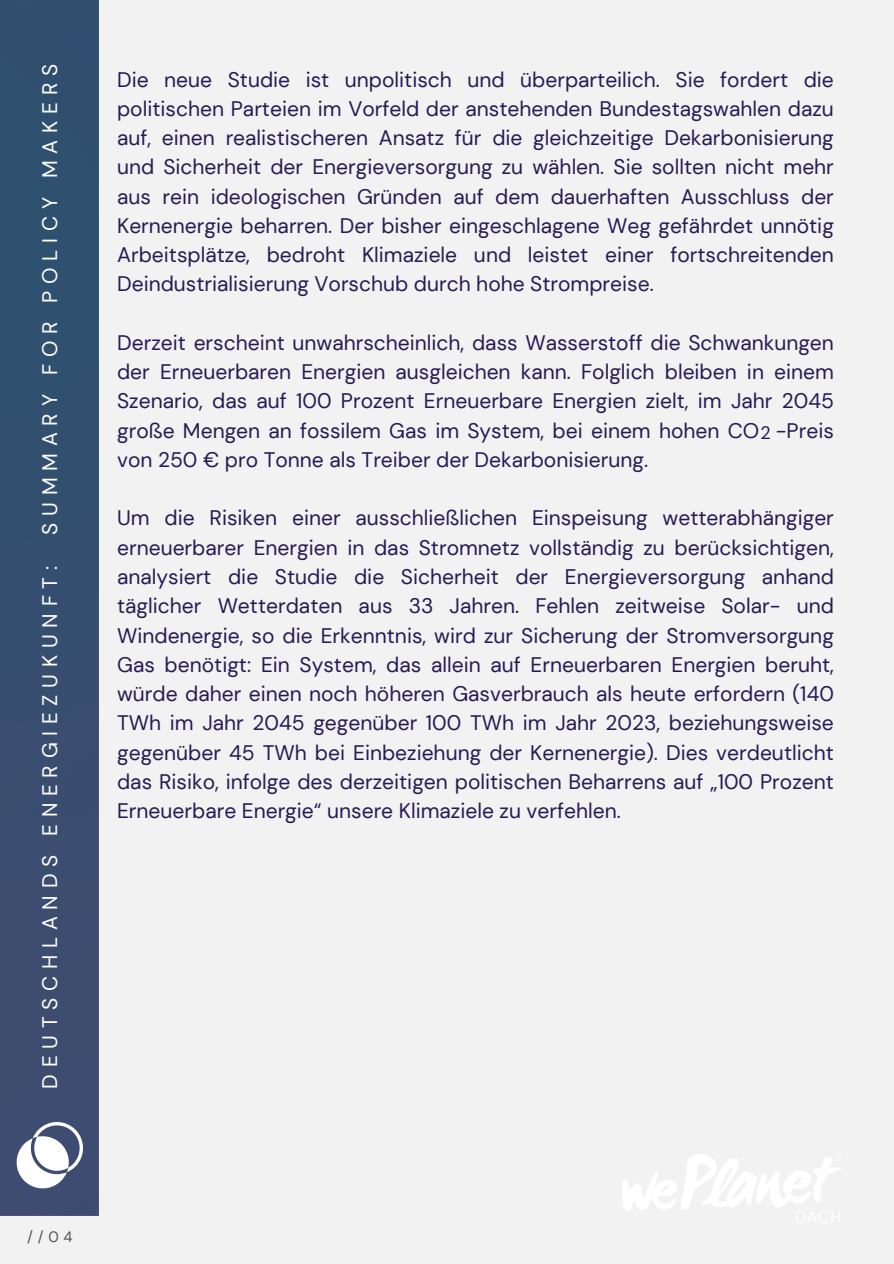
<style>
.page{position:relative;width:894px;height:1264px;background:#fff}
.page>*{position:absolute;margin:0;border:0;box-sizing:border-box;transform-origin:0 0}
.t1{font:21px/29.2px "DM Sans";color:#271a54;text-align:justify}
.t2{font:21px "DM Sans";letter-spacing:.32em;color:#fff}
.t3{font:18px "DM Sans";color:#271a54}
.t4{font:15px "DM Sans";color:#545454}
</style>
<div class="page">
<div style="left:0;top:0;width:893px;height:1263px;background:#f2f2f2"></div>
<svg style="left:622px;top:1154px;width:219px;height:68px"></svg>
<div style="left:0;top:0;width:99px;height:1215px;background:#354e70"></div>
<svg style="left:17px;top:1122px;width:66px;height:66px"></svg>
<h2 class="t2" style="left:36px;top:534px;width:472px;rotate:-90deg">SUMMARY FOR POLICY MAKERS</h2>
<h2 class="t2" style="left:36px;top:1088px;width:524px;rotate:-90deg">DEUTSCHLANDS ENERGIEZUKUNFT:</h2>
<p class="t1" style="left:117px;top:65px;width:718px">Die neue Studie ist unpolitisch und überparteilich. Sie fordert die politischen Parteien im Vorfeld der anstehenden Bundestagswahlen dazu auf, einen realistischeren Ansatz für die gleichzeitige Dekarbonisierung und Sicherheit der Energieversorgung zu wählen. Sie sollten nicht mehr aus rein ideologischen Gründen auf dem dauerhaften Ausschluss der Kernenergie beharren. Der bisher eingeschlagene Weg gefährdet unnötig Arbeitsplätze, bedroht Klimaziele und leistet einer fortschreitenden Deindustrialisierung Vorschub durch hohe Strompreise.</p>
<h1 class="t1" style="left:117px;top:328px;width:718px">Derzeit erscheint unwahrscheinlich, dass Wasserstoff die Schwankungen der Erneuerbaren Energien ausgleichen kann. Folglich bleiben in einem Szenario, das auf 100 Prozent Erneuerbare Energien zielt, im Jahr 2045 große Mengen an fossilem Gas im System, bei einem hohen CO -Preis von 250 € pro Tonne als Treiber der Dekarbonisierung.</h1>
<p class="t1" style="left:117px;top:503px;width:718px">Um die Risiken einer ausschließlichen Einspeisung wetterabhängiger erneuerbarer Energien in das Stromnetz vollständig zu berücksichtigen, analysiert die Studie die Sicherheit der Energieversorgung anhand täglicher Wetterdaten aus 33 Jahren. Fehlen zeitweise Solar- und Windenergie, so die Erkenntnis, wird zur Sicherung der Stromversorgung Gas benötigt: Ein System, das allein auf Erneuerbaren Energien beruht, würde daher einen noch höheren Gasverbrauch als heute erfordern (140<br>TWh im Jahr 2045 gegenüber 100 TWh im Jahr 2023, beziehungsweise gegenüber 45 TWh bei Einbeziehung der Kernenergie). Dies verdeutlicht das Risiko, infolge des derzeitigen politischen Beharrens auf „100 Prozent Erneuerbare Energie“ unsere Klimaziele zu verfehlen.</p>
<h2 class="t3" style="left:760px;top:421px;width:12px">2</h2>
<h2 class="t4" style="left:27px;top:1227px;width:47px">//04</h2>
</div>
